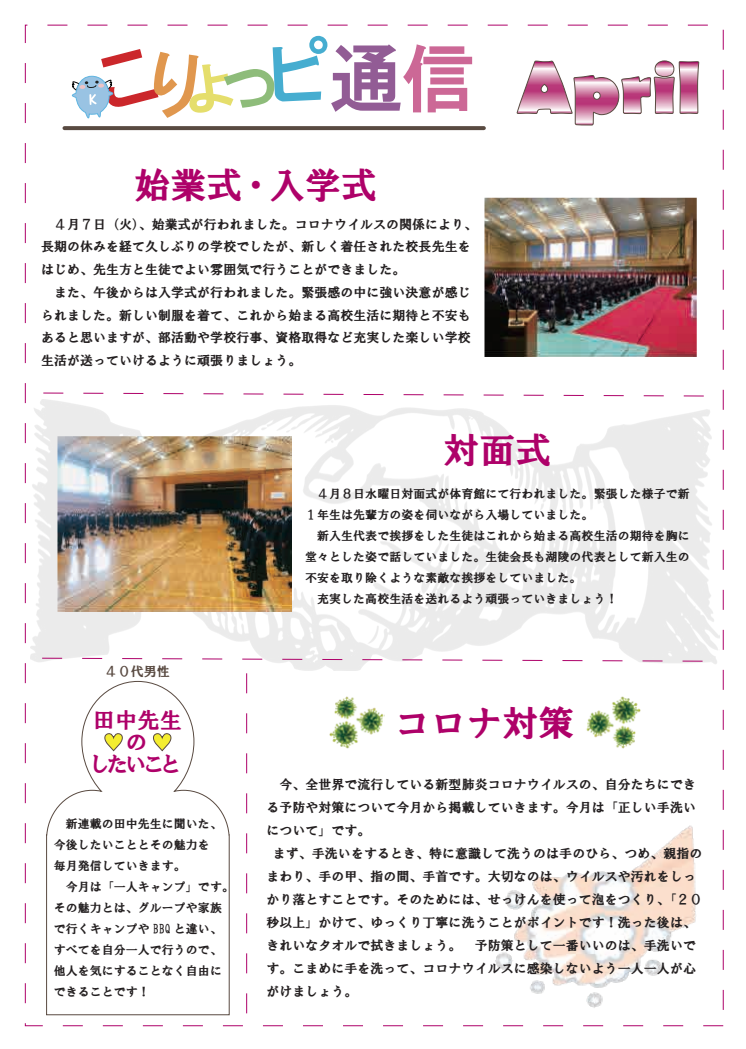
<style>
.page{position:relative;width:746px;height:1049px;background:#fff}
.page>*{position:absolute;margin:0;border:0;box-sizing:border-box;transform-origin:0 0}
.t1{font:36px "HGP Soei Presence EB";color:#ae0169}
.t2{font:36px "HG Soei Presence EB";color:#ae0169}
.t3{font:22.3px/43.4px "HGP Soei Presence EB";color:#ae0169}
.t4{font:13px/22.8px "HG Soei Presence EB";color:#231f20}
.t5{font:13px "HG Soei Presence EB";color:#594a41}
.t6{font:12px/21px "HG Soei Presence EB";color:#231f20}
</style>
<div class="page">
<img style="left:30px;top:400px;width:689px;height:270px">
<svg style="left:64px;top:126px;width:420px;height:4px;background:#5d4f46"></svg>
<img style="left:329px;top:696px;width:55px;height:53px">
<img style="left:586px;top:696px;width:55px;height:53px">
<img style="left:490px;top:825px;width:215px;height:201px">
<img style="left:485px;top:198px;width:212px;height:159px">
<svg style="left:72px;top:36px;width:400px;height:82px"></svg>
<svg style="left:516px;top:60px;width:183px;height:66px"></svg>
<svg style="left:43px;top:392px;width:661px;height:5px"></svg>
<svg style="left:41px;top:657px;width:666px;height:5px"></svg>
<svg style="left:246px;top:673px;width:1px;height:340px"></svg>
<img style="left:58px;top:437px;width:234px;height:176px">
<svg style="left:46px;top:680px;width:184px;height:336px"></svg>
<h1 class="t1" style="left:134px;top:167px;width:244px">始業式・入学式</h1>
<p class="t4" style="left:41px;top:212px;width:437px">　４月７日（火）、始業式が行われました。コロナウイルスの関係により、長期の休みを経て久しぶりの学校でしたが、新しく着任された校長先生をはじめ、先生方と生徒でよい雰囲気で行うことができました。<br>　また、午後からは入学式が行われました。緊張感の中に強い決意が感じられました。新しい制服を着て、これから始まる高校生活に期待と不安もあると思いますが、部活動や学校行事、資格取得など充実した楽しい学校生活が送っていけるように頑張りましょう。</p>
<h1 class="t1" style="left:443px;top:432px;width:109px">対面式</h1>
<p class="t5" style="left:105px;top:664px;width:67px">４０代男性</p>
<h2 class="t3" style="left:93px;top:698px;width:91px">田中先生したいこと</h2>
<p class="t6" style="left:54px;top:813px;width:182px">　新連載の田中先生に聞いた、今後したいこととその魅力を<br>毎月発信していきます。<br>　今月は「一人キャンプ」です。その魅力とは、グループや家族で行くキャンプや BBQ と違い、すべてを自分一人で行うので、他人を気にすることなく自由にできることです！</p>
<p class="t6" style="left:305px;top:483px;width:386px">　４月８日水曜日対面式が体育館にて行われました。緊張した様子で新１年生は先輩方の姿を伺いながら入場していました。<br>　新入生代表で挨拶をした生徒はこれから始まる高校生活の期待を胸に堂々とした姿で話していました。生徒会長も湖陵の代表として新入生の不安を取り除くような素敵な挨拶をしていました。<br>　充実した高校生活を送れるよう頑張っていきましょう！</p>
<h1 class="t2" style="left:394px;top:705px;width:182px">コロナ対策</h1>
<p class="t4" style="left:266px;top:773px;width:431px">　今、全世界で流行している新型肺炎コロナウイルスの、自分たちにでき</p>
<p class="t4" style="left:266px;top:796px;width:431px">る予防や対策について今月から掲載していきます。今月は「正しい手洗い</p>
<p class="t4" style="left:266px;top:819px;width:106px">について」です。</p>
<p class="t4" style="left:273px;top:842px;width:431px">まず、手洗いをするとき、特に意識して洗うのは手のひら、つめ、親指の</p>
<p class="t4" style="left:266px;top:865px;width:431px">まわり、手の甲、指の間、手首です。大切なのは、ウイルスや汚れをしっ</p>
<p class="t4" style="left:266px;top:888px;width:437px">かり落とすことです。そのためには、せっけんを使って泡をつくり、「２０</p>
<p class="t4" style="left:266px;top:911px;width:431px">秒以上」かけて、ゆっくり丁寧に洗うことがポイントです！洗った後は、</p>
<p class="t4" style="left:266px;top:934px;width:431px">きれいなタオルで拭きましょう。　予防策として一番いいのは、手洗いで</p>
<p class="t4" style="left:266px;top:957px;width:431px">す。こまめに手を洗って、コロナウイルスに感染しないよう一人一人が心</p>
<p class="t4" style="left:266px;top:980px;width:93px">がけましょう。</p>
</div>
